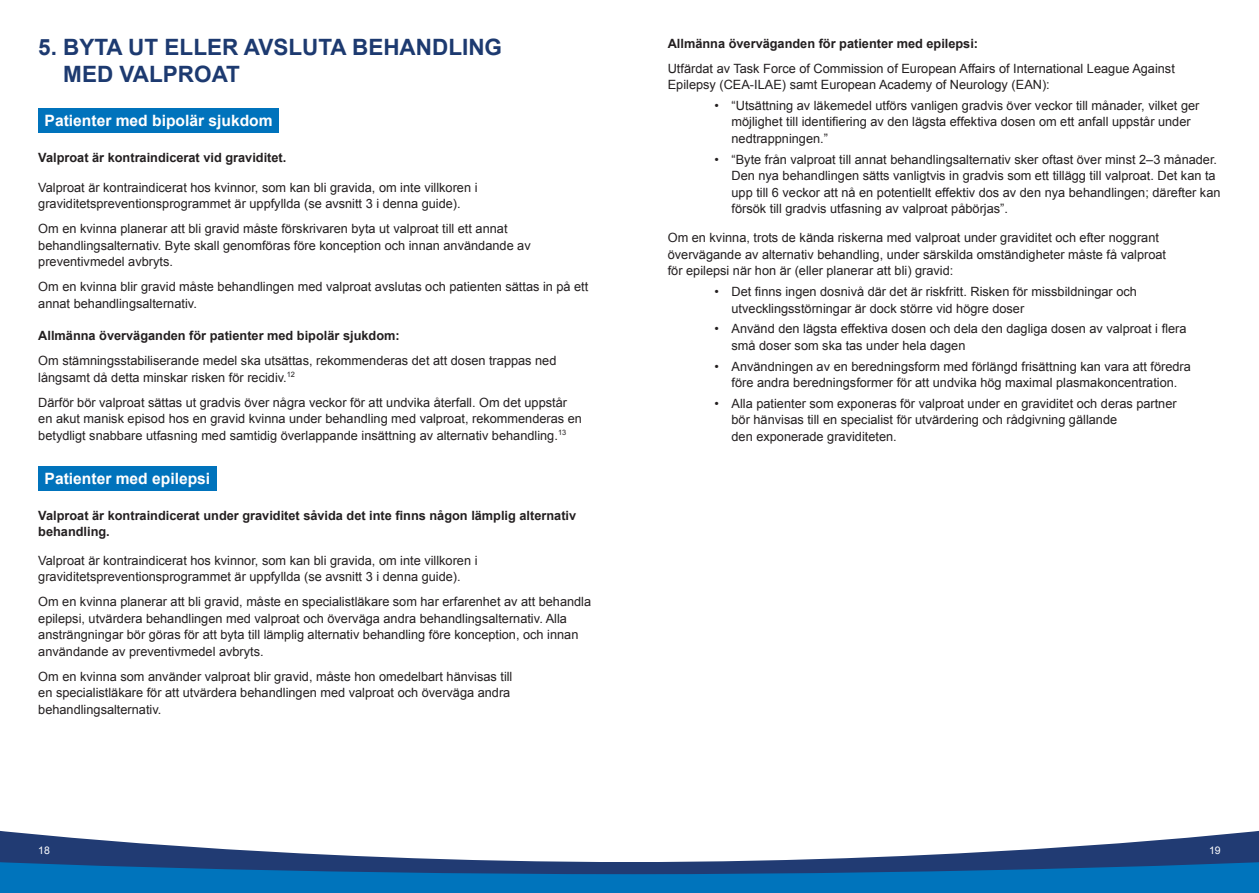
<style>
.page{position:relative;width:1259px;height:893px;background:#fff}
.page>*{position:absolute;margin:0;border:0;box-sizing:border-box;transform-origin:0 0}
.t1{font:700 22.5px/27px "Arial";color:#1d3a70}
.t2{font:700 15.6px "Arial";color:#fff}
.t3{font:12.75px/16.5px "Arial";color:#231f20}
.t4{font:700 12.75px/15.3px "Arial";color:#231f20}
.t5{font:10.5px "Arial";color:#fff}
</style>
<div class="page">
<svg style="left:0;top:830px;width:1259px;height:63px"></svg>
<div style="left:38px;top:108px;width:241px;height:24px;background:#0073bc"></div>
<div style="left:38px;top:466px;width:179px;height:24px;background:#0073bc"></div>
<h1 class="t1" style="left:63px;top:34px;width:440px;text-indent:-25px">5. BYTA UT ELLER AVSLUTA BEHANDLING<br>MED VALPROAT</h1>
<p class="t2" style="left:45px;top:110px;width:229px">Patienter med bipolär sjukdom</p>
<p class="t4" style="left:38px;top:151px;width:249px">Valproat är kontraindicerat vid graviditet.</p>
<p class="t3" style="left:38px;top:179px;width:441px">Valproat är kontraindicerat hos kvinnor, som kan bli gravida, om inte villkoren i graviditetspreventionsprogrammet är uppfyllda (se avsnitt 3 i denna guide).</p>
<p class="t3" style="left:38px;top:221px;width:494px">Om en kvinna planerar att bli gravid måste förskrivaren byta ut valproat till ett annat behandlingsalternativ. Byte skall genomföras före konception och innan användande av preventivmedel avbryts.</p>
<p class="t3" style="left:38px;top:279px;width:551px">Om en kvinna blir gravid måste behandlingen med valproat avslutas och patienten sättas in på ett annat behandlingsalternativ.</p>
<p class="t4" style="left:38px;top:328px;width:363px">Allmänna överväganden för patienter med bipolär sjukdom:</p>
<p class="t3" style="left:38px;top:352px;width:520px">Om stämningsstabiliserande medel ska utsättas, rekommenderas det att dosen trappas ned långsamt då detta minskar risken för recidiv.<sup>12</sup></p>
<p class="t3" style="left:38px;top:394px;width:545px">Därför bör valproat sättas ut gradvis över några veckor för att undvika återfall. Om det uppstår en akut manisk episod hos en gravid kvinna under behandling med valproat, rekommenderas en betydligt snabbare utfasning med samtidig överlappande insättning av alternativ behandling.<sup>13</sup></p>
<p class="t2" style="left:45px;top:468px;width:167px">Patienter med epilepsi</p>
<p class="t4" style="left:38px;top:509px;width:539px">Valproat är kontraindicerat under graviditet såvida det inte finns någon lämplig alternativ behandling.</p>
<p class="t3" style="left:38px;top:552px;width:441px">Valproat är kontraindicerat hos kvinnor, som kan bli gravida, om inte villkoren i graviditetspreventionsprogrammet är uppfyllda (se avsnitt 3 i denna guide).</p>
<p class="t3" style="left:38px;top:594px;width:554px">Om en kvinna planerar att bli gravid, måste en specialistläkare som har erfarenhet av att behandla epilepsi, utvärdera behandlingen med valproat och överväga andra behandlingsalternativ. Alla ansträngningar bör göras för att byta till lämplig alternativ behandling före konception, och innan användande av preventivmedel avbryts.</p>
<p class="t3" style="left:38px;top:668px;width:476px">Om en kvinna som använder valproat blir gravid, måste hon omedelbart hänvisas till en specialistläkare för att utvärdera behandlingen med valproat och överväga andra behandlingsalternativ.</p>
<p class="t4" style="left:668px;top:36px;width:312px">Allmänna överväganden för patienter med epilepsi:</p>
<p class="t3" style="left:668px;top:60px;width:508px">Utfärdat av Task Force of Commission of European Affairs of International League Against<br>Epilepsy (CEA-ILAE) samt European Academy of Neurology (EAN):</p>
<p class="t3" style="left:731px;top:97px;width:469px;text-indent:-17px">• “Utsättning av läkemedel utförs vanligen gradvis över veckor till månader, vilket ger möjlighet till identifiering av den lägsta effektiva dosen om ett anfall uppstår under nedtrappningen.”</p>
<p class="t3" style="left:731px;top:151px;width:490px;text-indent:-17px">• “Byte från valproat till annat behandlingsalternativ sker oftast över minst 2–3 månader.<br>Den nya behandlingen sätts vanligtvis in gradvis som ett tillägg till valproat. Det kan ta upp till 6 veckor att nå en potentiellt effektiv dos av den nya behandlingen; därefter kan försök till gradvis utfasning av valproat påbörjas”.</p>
<p class="t3" style="left:668px;top:230px;width:500px">Om en kvinna, trots de kända riskerna med valproat under graviditet och efter noggrant övervägande av alternativ behandling, under särskilda omständigheter måste få valproat för epilepsi när hon är (eller planerar att bli) gravid:</p>
<p class="t3" style="left:731px;top:283px;width:407px;text-indent:-17px">• Det finns ingen dosnivå där det är riskfritt. Risken för missbildningar och utvecklingsstörningar är dock större vid högre doser</p>
<p class="t3" style="left:731px;top:321px;width:456px;text-indent:-17px">• Använd den lägsta effektiva dosen och dela den dagliga dosen av valproat i flera små doser som ska tas under hela dagen</p>
<p class="t3" style="left:714px;top:358px;width:478px;text-align:center">• Användningen av en beredningsform med förlängd frisättning kan vara att föredra före andra beredningsformer för att undvika hög maximal plasmakoncentration.</p>
<p class="t3" style="left:731px;top:395px;width:447px;text-indent:-17px">• Alla patienter som exponeras för valproat under en graviditet och deras partner bör hänvisas till en specialist för utvärdering och rådgivning gällande<br>den exponerade graviditeten.</p>
<p class="t5" style="left:38px;top:844px;width:13px">18</p>
<p class="t5" style="left:1209px;top:844px;width:13px">19</p>
</div>
